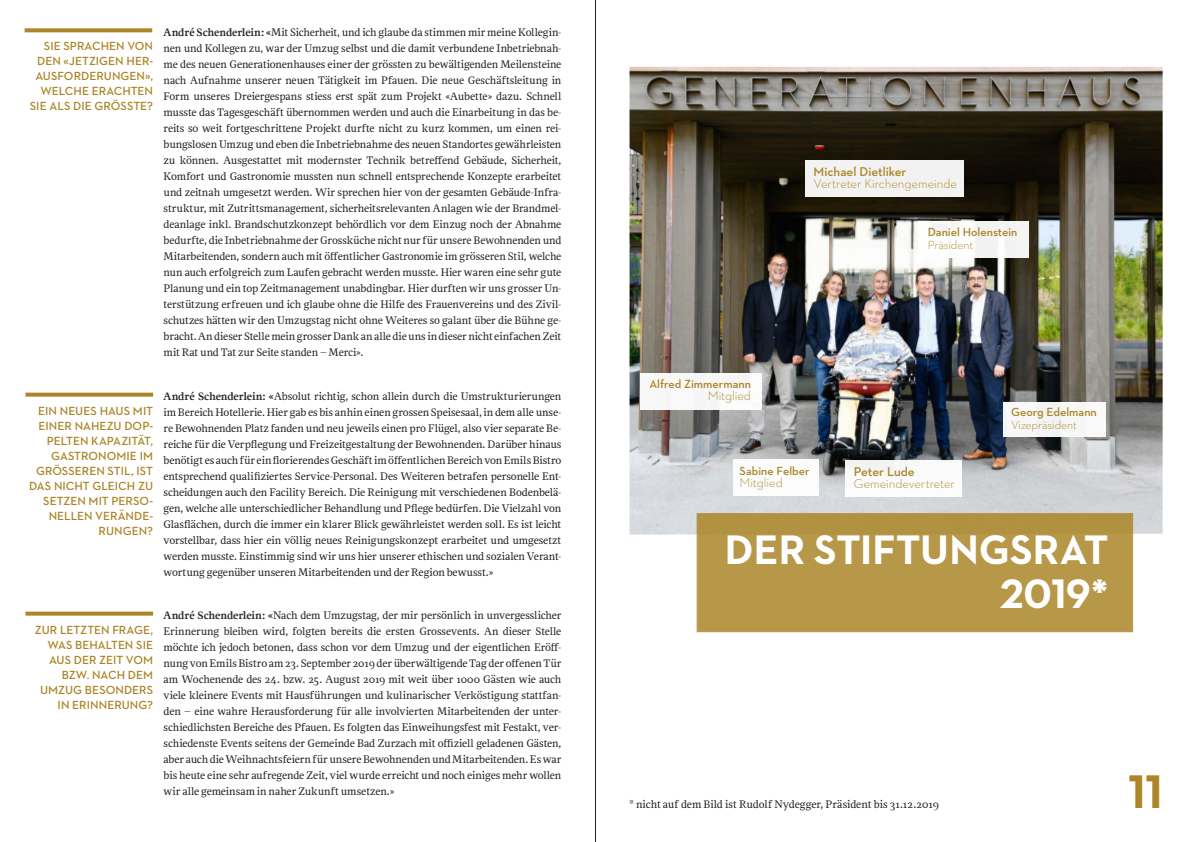
<style>
.page{position:relative;width:1191px;height:842px;background:#fff}
.page>*{position:absolute;margin:0;border:0;box-sizing:border-box;transform-origin:0 0}
.t1{font:700 48px "Neutraface 2 Text";color:#ab8527}
.t2{font:700 42px/44px "Neutraface 2 Text";color:#fff;text-align:right}
.t3{font:300 13px/12px "Neutraface 2 Text";letter-spacing:-.005em;color:#ab8527}
.t4{font:600 12px/15px "Neutraface 2 Text";color:#ab8527;text-align:right}
.t5{font:300 12px "Neutraface 2 Text";letter-spacing:-.01em;color:#ab8527}
.t6{font:11px/16px "NN Rekja Word";letter-spacing:-.01em;color:#231f20;text-align:justify}
.s1{font-weight:700}
.s2{font-weight:600}
.s3{font-weight:300}
</style>
<div class="page">
<hr style="left:595px;top:0;width:1px;height:842px;background:#231f20">
<svg style="left:25px;top:28px;width:127px;height:4px"></svg>
<svg style="left:26px;top:393px;width:127px;height:4px"></svg>
<svg style="left:26px;top:612px;width:127px;height:4px"></svg>
<img style="left:629px;top:67px;width:533px;height:467px">
<div style="left:805px;top:160px;width:159px;height:37px;background:#f3f2f2"></div>
<div style="left:918px;top:221px;width:111px;height:37px;background:#f6f6f6"></div>
<div style="left:845px;top:460px;width:117px;height:36px;background:#fff"></div>
<div style="left:733px;top:459px;width:85px;height:37px;background:#fff"></div>
<div style="left:639px;top:373px;width:122px;height:37px;background:#f8f8f7"></div>
<div style="left:1003px;top:402px;width:103px;height:34px;background:#f7f7f6"></div>
<div style="left:696px;top:513px;width:437px;height:119px;background:#b79748;border:1px solid #ab8527"></div>
<p class="t4" style="left:30px;top:39px;width:125px">SIE SPRACHEN VON<br>DEN «JETZIGEN HER-<br>AUSFORDERUNGEN»,<br>WELCHE ERACHTEN<br>SIE ALS DIE GRÖSSTE?</p>
<p class="t4" style="left:29px;top:403px;width:125px">EIN NEUES HAUS MIT<br>EINER NAHEZU DOP-<br>PELTEN KAPAZITÄT,<br>GASTRONOMIE IM<br>GRÖSSEREN STIL, IST<br>DAS NICHT GLEICH ZU<br>SETZEN MIT PERSO-<br>NELLEN VERÄNDE-<br>RUNGEN?</p>
<p class="t4" style="left:35px;top:622px;width:120px">ZUR LETZTEN FRAGE,<br>WAS BEHALTEN SIE<br>AUS DER ZEIT VOM<br>BZW. NACH DEM<br>UMZUG BESONDERS<br>IN ERINNERUNG?</p>
<p class="t6" style="left:164px;top:24px;width:399px"><span class="s1">André Schenderlein: «</span>Mit Sicherheit, und ich glaube da stimmen mir meine Kollegin&shy;nen und Kollegen zu, war der Umzug selbst und die damit verbundene Inbetriebnah&shy;me des neuen Generationenhauses einer der grössten zu bewältigenden Meilensteine nach Aufnahme unserer neuen Tätigkeit im Pfauen. Die neue Geschäftsleitung in Form unseres Dreiergespans stiess erst spät zum Projekt «Aubette» dazu. Schnell musste das Tagesgeschäft übernommen werden und auch die Einarbeitung in das be&shy;reits so weit fortgeschrittene Projekt durfte nicht zu kurz kommen, um einen rei&shy;bungslosen Umzug und eben die Inbetriebnahme des neuen Standortes gewährleisten zu können. Ausgestattet mit modernster Technik betreffend Gebäude, Sicherheit, Komfort und Gastronomie mussten nun schnell entsprechende Konzepte erarbeitet und zeitnah umgesetzt werden. Wir sprechen hier von der gesamten Gebäude-Infra&shy;struktur, mit Zutrittsmanagement, sicherheitsrelevanten Anlagen wie der Brandmel&shy;deanlage inkl. Brandschutzkonzept behördlich vor dem Einzug noch der Abnahme bedurfte, die Inbetriebnahme der Grossküche nicht nur für unsere Bewohnenden und Mitarbeitenden, sondern auch mit öffentlicher Gastronomie im grösseren Stil, welche nun auch erfolgreich zum Laufen gebracht werden musste. Hier waren eine sehr gute Planung und ein top Zeitmanagement unabdingbar. Hier durften wir uns grosser Un&shy;terstützung erfreuen und ich glaube ohne die Hilfe des Frauenvereins und des Zivil&shy;schutzes hätten wir den Umzugstag nicht ohne Weiteres so galant über die Bühne ge&shy;bracht. An dieser Stelle mein grosser Dank an alle die uns in dieser nicht einfachen Zeit mit Rat und Tat zur Seite standen – Merci».</p>
<p class="t6" style="left:164px;top:388px;width:399px"><span class="s1">André Schenderlein: «</span>Absolut richtig, schon allein durch die Umstrukturierungen im Bereich Hotellerie. Hier gab es bis anhin einen grossen Speisesaal, in dem alle unse&shy;re Bewohnenden Platz fanden und neu jeweils einen pro Flügel, also vier separate Be&shy;reiche für die Verpflegung und Freizeitgestaltung der Bewohnenden. Darüber hinaus benötigt es auch für ein florierendes Geschäft im öffentlichen Bereich von Emils Bistro entsprechend qualifiziertes Service-Personal. Des Weiteren betrafen personelle Ent&shy;scheidungen auch den Facility Bereich. Die Reinigung mit verschiedenen Bodenbelä&shy;gen, welche alle unterschiedlicher Behandlung und Pflege bedürfen. Die Vielzahl von Glasflächen, durch die immer ein klarer Blick gewährleistet werden soll. Es ist leicht vorstellbar, dass hier ein völlig neues Reinigungskonzept erarbeitet und umgesetzt werden musste. Einstimmig sind wir uns hier unserer ethischen und sozialen Verant&shy;wortung gegenüber unseren Mitarbeitenden und der Region bewusst.»</p>
<p class="t6" style="left:164px;top:607px;width:399px"><span class="s1">André Schenderlein: «</span>Nach dem Umzugstag, der mir persönlich in unvergesslicher Erinnerung bleiben wird, folgten bereits die ersten Grossevents. An dieser Stelle möchte ich jedoch betonen, dass schon vor dem Umzug und der eigentlichen Eröff&shy;nung von Emils Bistro am 23. September 2019 der überwältigende Tag der offenen Tür am Wochenende des 24. bzw. 25. August 2019 mit weit über 1000 Gästen wie auch viele kleinere Events mit Hausführungen und kulinarischer Verköstigung stattfan&shy;den – eine wahre Herausforderung für alle involvierten Mitarbeitenden der unter&shy;schiedlichsten Bereiche des Pfauen. Es folgten das Einweihungsfest mit Festakt, ver&shy;schiedenste Events seitens der Gemeinde Bad Zurzach mit offiziell geladenen Gästen, aber auch die Weihnachtsfeiern für unsere Bewohnenden und Mitarbeitenden. Es war bis heute eine sehr aufregende Zeit, viel wurde erreicht und noch einiges mehr wollen wir alle gemeinsam in naher Zukunft umsetzen.»</p>
<p class="t3" style="left:813px;top:166px;width:145px"><span class="s2">Michael Dietliker<br></span>Vertreter Kirchengemeinde</p>
<p class="t4" style="left:927px;top:226px;width:91px;line-height:13px;text-align:left">Daniel Holenstein<br><span class="s3">Präsident</span></p>
<p class="t4" style="left:649px;top:376px;width:103px">Alfred Zimmermann</p>
<p class="t3" style="left:708px;top:389px;width:45px">Mitglied</p>
<p class="t4" style="left:739px;top:464px;width:72px">Sabine Felber</p>
<p class="t3" style="left:739px;top:477px;width:45px">Mitglied</p>
<p class="t3" style="left:854px;top:466px;width:103px"><span class="s2">Peter Lude<br></span>Gemeindevertreter</p>
<p class="t4" style="left:1011px;top:404px;width:87px">Georg Edelmann</p>
<p class="t5" style="left:1011px;top:418px;width:67px">Vizepräsident</p>
<p class="t2" style="left:725px;top:527px;width:385px">DER STIFTUNGSRAT<br>2019*</p>
<p class="t6" style="left:629px;top:796px;width:311px">* nicht auf dem Bild ist Rudolf Nydegger, Präsident bis 31.12.2019</p>
<p class="t1" style="left:1128px;top:761px;width:36px">11</p>
</div>
